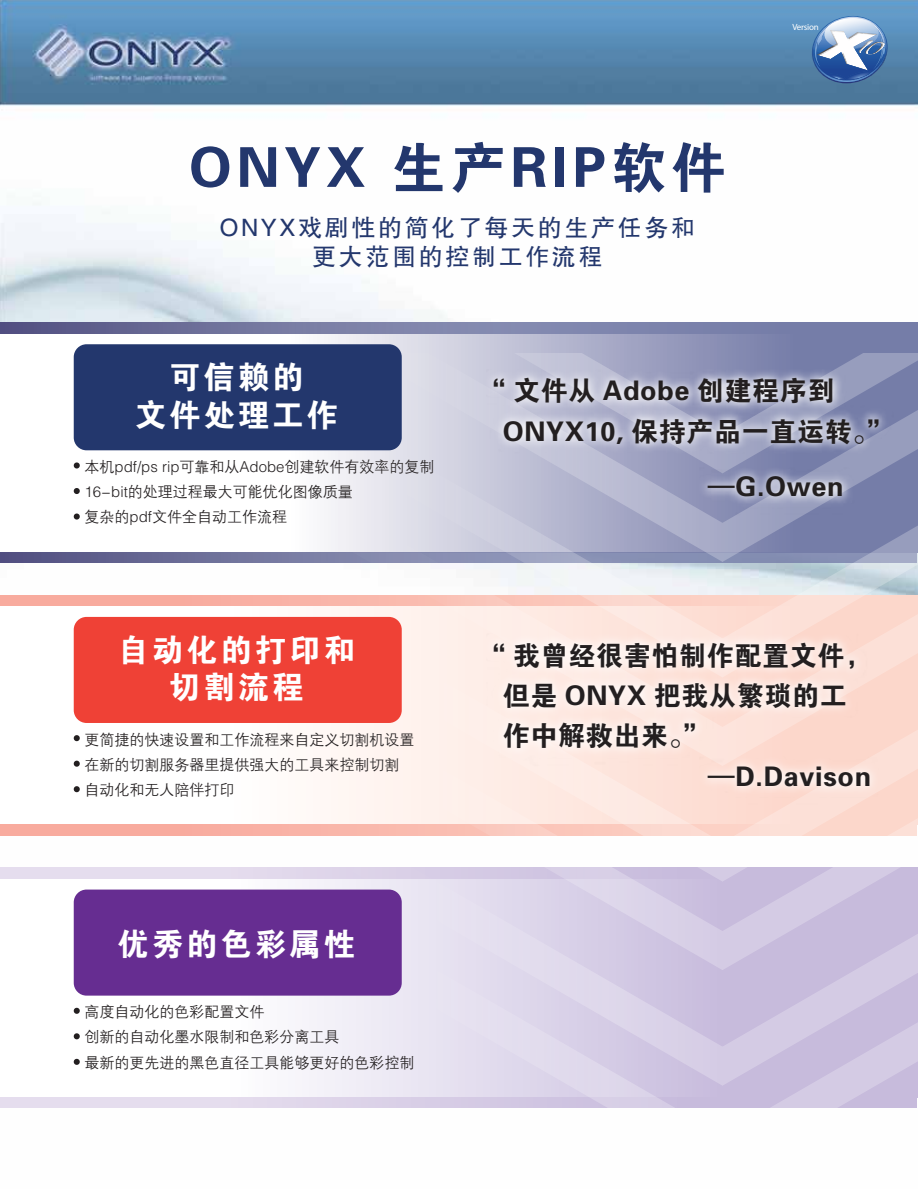
<style>
.page{position:relative;width:918px;height:1189px;background:#fff}
.page>*{position:absolute;margin:0;border:0;box-sizing:border-box;transform-origin:0 0}
.t1{font:55.05px "FZDHTJW GB1 0";letter-spacing:.09em;color:#23376d}
.t2{font:31.5px/37.8px "FZDHTJW GB1 0";letter-spacing:.09em;color:#fff;text-align:center}
.t3{font:27px/40.2px "FZDHTJW GB1 0";letter-spacing:.025em;color:#231f20}
.t4{font:24px/28.8px "FZHTJW GB1 0";letter-spacing:.11em;color:#23376d;text-align:center}
.t5{font:15px/25.2px "FZZDXJW GB1 0";color:#231f20}
.t6{font:9px "Myriad Pro";letter-spacing:-.025em;color:#fff}
</style>
<div class="page">
<img style="left:0;top:0;width:918px;height:1108px">
<img style="left:811px;top:14px;width:80px;height:70px">
<svg style="left:810px;top:16px;width:79px;height:67px"></svg>
<div style="left:0;top:322px;width:918px;height:230px;background:#fff"></div>
<svg style="left:1px;top:322px;width:351px;height:11px;background:#696a95"></svg>
<svg style="left:1px;top:552px;width:351px;height:10px;background:#696a95"></svg>
<svg style="left:74px;top:462px;width:6px;height:6px"></svg>
<svg style="left:74px;top:488px;width:6px;height:6px"></svg>
<svg style="left:74px;top:513px;width:6px;height:6px"></svg>
<div style="left:0;top:595px;width:918px;height:229px;background:#fff"></div>
<div style="left:1px;top:595px;width:916px;height:10px;background:#f8ab9e"></div>
<div style="left:1px;top:824px;width:916px;height:11px;background:#f8ab9e"></div>
<svg style="left:74px;top:735px;width:6px;height:6px"></svg>
<svg style="left:74px;top:760px;width:6px;height:6px"></svg>
<svg style="left:74px;top:786px;width:6px;height:6px"></svg>
<div style="left:0;top:867px;width:918px;height:230px;background:linear-gradient(to bottom,#fff,#fbfafd)"></div>
<div style="left:1px;top:867px;width:916px;height:11px;background:#e5ddee"></div>
<div style="left:1px;top:1097px;width:916px;height:10px;background:#e5ddee"></div>
<svg style="left:74px;top:1007px;width:6px;height:6px"></svg>
<svg style="left:74px;top:1033px;width:6px;height:6px"></svg>
<svg style="left:74px;top:1058px;width:6px;height:6px"></svg>
<svg style="left:739px;top:230px;width:179px;height:91px"></svg>
<svg style="left:352px;top:230px;width:387px;height:204px"></svg>
<svg style="left:739px;top:501px;width:179px;height:137px;background:#b5c0d1"></svg>
<svg style="left:352px;top:434px;width:387px;height:204px"></svg>
<svg style="left:352px;top:638px;width:299px;height:204px;fill:#fef1ec"></svg>
<svg style="left:739px;top:1085px;width:179px;height:23px;background:#ccc1df"></svg>
<svg style="left:352px;top:1085px;width:387px;height:23px"></svg>
<svg style="left:739px;top:848px;width:179px;height:237px;background:#cfc6e1"></svg>
<svg style="left:352px;top:842px;width:387px;height:243px;background:#dfd8eb"></svg>
<img style="left:651px;top:501px;width:247px;height:57px">
<img style="left:438px;top:321px;width:480px;height:180px">
<img style="left:438px;top:585px;width:476px;height:221px">
<img style="left:651px;top:708px;width:267px;height:140px">
<div style="left:74px;top:344px;width:328px;height:106px;background:#23376d;border-radius:13px"></div>
<div style="left:74px;top:617px;width:328px;height:106px;background:#ef4136;border-radius:13px"></div>
<div style="left:74px;top:889px;width:328px;height:106px;background:#662d91;border-radius:13px"></div>
<h1 class="t1" style="left:189px;top:137px;width:538px">ONYX 生产RIP软件</h1>
<h3 class="t4" style="left:220px;top:214px;width:477px">ONYX戏剧性的简化了每天的生产任务和更大范围的控制工作流程</h3>
<p class="t6" style="left:792px;top:21px;width:28px">Version</p>
<h2 class="t2" style="left:135px;top:359px;width:205px">可信赖的<br>文件处理工作</h2>
<p class="t5" style="left:85px;top:454px;width:352px">本机pdf/ps rip可靠和从Adobe创建软件有效率的复制<br>16-bit的处理过程最大可能优化图像质量<br>复杂的pdf文件全自动工作流程</p>
<h2 class="t2" style="left:118px;top:631px;width:239px">自动化的打印和切割流程</h2>
<p class="t5" style="left:85px;top:727px;width:331px">更简捷的快速设置和工作流程来自定义切割机设置在新的切割服务器里提供强大的工具来控制切割自动化和无人陪伴打印</p>
<h2 class="t2" style="left:118px;top:925px;width:239px">优秀的色彩属性</h2>
<p class="t5" style="left:85px;top:999px;width:331px">高度自动化的色彩配置文件<br>创新的自动化墨水限制和色彩分离工具<br>最新的更先进的黑色直径工具能够更好的色彩控制</p>
<h3 class="t3" style="left:503px;top:371px;width:392px;text-indent:-24px">“ 文件从 Adobe 创建程序到<br>ONYX10, 保持产品一直运转。”</h3>
<h3 class="t3" style="left:708px;top:467px;width:137px">—G.Owen</h3>
<h3 class="t3" style="left:479px;top:635px;width:395px">“ 我曾经很害怕制作配置文件，</h3>
<h3 class="t3" style="left:503px;top:676px;width:346px">但是 ONYX 把我从繁琐的工</h3>
<h3 class="t3" style="left:503px;top:716px;width:209px">作中解救出来。”</h3>
<h3 class="t3" style="left:708px;top:757px;width:165px">—D.Davison</h3>
</div>
